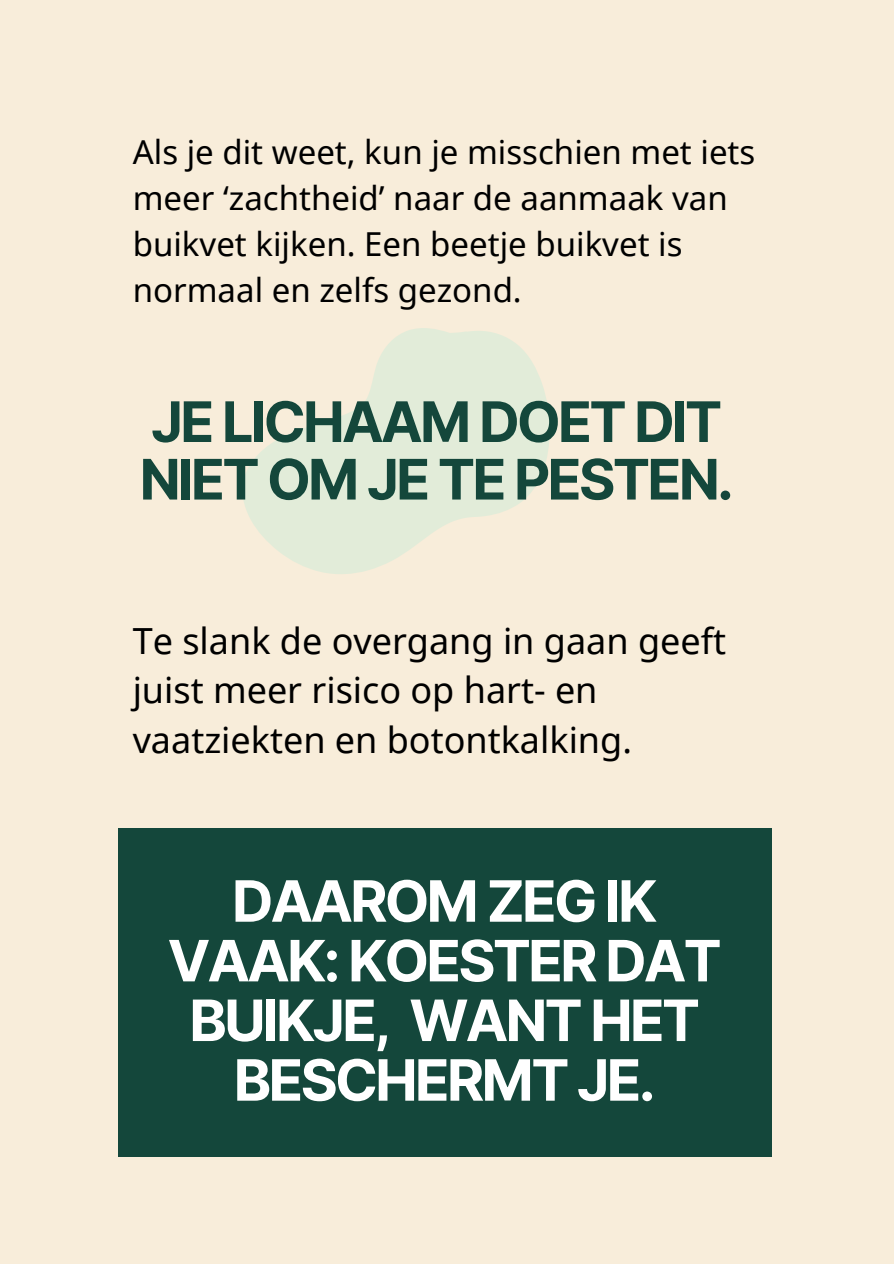
<style>
.page{position:relative;width:894px;height:1264px;background:#fff}
.page>*{position:absolute;margin:0;border:0;box-sizing:border-box;transform-origin:0 0}
.t1{font:700 57px/59.7px "Inter";letter-spacing:-.05em;color:#fff;text-align:center}
.t2{font:700 55.95px/57.4px "Inter";letter-spacing:-.05em;color:#14473b}
.t3{font:36px/49.5px "Noto Sans";color:#000}
.t4{font:33px/46.2px "Noto Sans";color:#000}
</style>
<div class="page">
<div style="left:0;top:0;width:893px;height:1263px;background:#f8edda"></div>
<svg style="left:242px;top:328px;width:307px;height:246px;fill:#e2ecd9"></svg>
<div style="left:118px;top:828px;width:653px;height:328px;background:#14473b"></div>
<p class="t4" style="left:133px;top:128px;width:624px">Als je dit weet, kun je misschien met iets meer ‘zachtheid’ naar de aanmaak van buikvet kijken. Een beetje buikvet is normaal en zelfs gezond.</p>
<h1 class="t2" style="left:139px;top:393px;width:595px">JE LICHAAM DOET DIT<br>NIET OM JE TE PESTEN.</h1>
<p class="t3" style="left:133px;top:615px;width:594px">Te slank de overgang in gaan geeft juist meer risico op hart- en vaatziekten en botontkalking.</p>
<p class="t1" style="left:167px;top:871px;width:555px">DAAROM ZEG IK<br>VAAK: KOESTER DAT<br>BUIKJE, WANT HET<br>BESCHERMT JE.</p>
</div>
